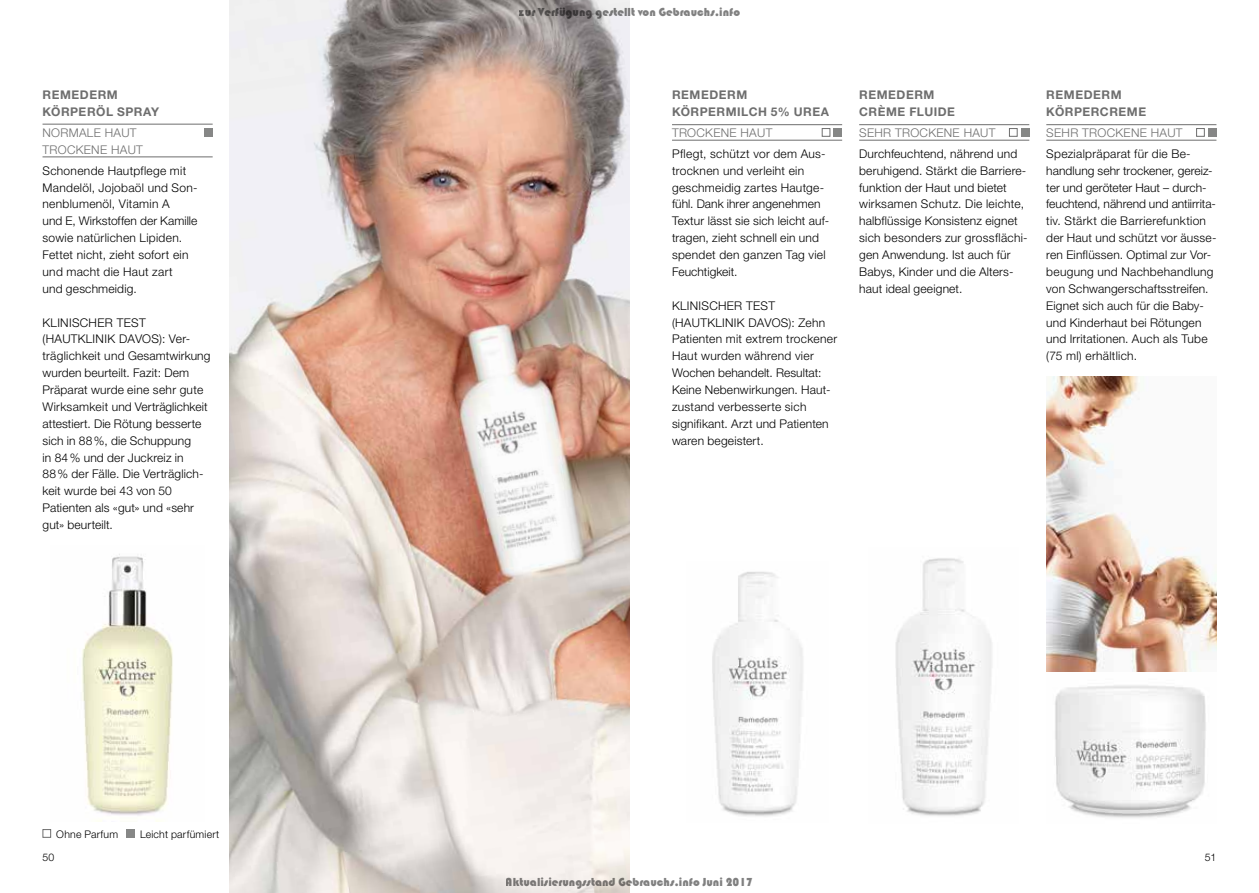
<style>
.page{position:relative;width:1259px;height:893px;background:#fff}
.page>*{position:absolute;margin:0;border:0;box-sizing:border-box;transform-origin:0 0}
.t1{font:300 12px/16.8px "Helvetica Neue";letter-spacing:.015em;color:#000}
.t2{font:700 12px/16.8px "Helvetica Neue";letter-spacing:.045em;color:#6e6e6e}
.t3{font:12px "Bauhaus 93";color:rgb(0 0 0/.5)}
.t4{font:300 12px/16.8px "Helvetica Neue";letter-spacing:.025em;color:#6e6e6e}
.t5{font:300 10.5px "Helvetica Neue";letter-spacing:.02em;color:#000}
</style>
<div class="page">
<img style="left:1046px;top:376px;width:170px;height:442px">
<img style="left:82px;top:554px;width:91px;height:268px">
<img style="left:712px;top:572px;width:91px;height:245px">
<img style="left:895px;top:558px;width:97px;height:258px">
<hr style="left:859px;top:124px;width:170px;height:1px;background:#6e6e6e">
<hr style="left:859px;top:140px;width:170px;height:1px;background:#6e6e6e">
<div style="left:1009px;top:128px;width:8px;height:9px;border:1px solid #6e6e6e"></div>
<div style="left:1020px;top:128px;width:9px;height:9px;background:#868786"></div>
<hr style="left:672px;top:124px;width:170px;height:1px;background:#6e6e6e">
<hr style="left:672px;top:140px;width:170px;height:1px;background:#6e6e6e">
<div style="left:822px;top:128px;width:8px;height:9px;border:1px solid #6e6e6e"></div>
<div style="left:833px;top:128px;width:9px;height:9px;background:#868786"></div>
<img style="left:230px;top:0;width:399px;height:893px">
<div style="left:43px;top:829px;width:8px;height:9px;border:1px solid #6e6e6e"></div>
<div style="left:126px;top:829px;width:9px;height:9px;background:#868786"></div>
<hr style="left:1046px;top:124px;width:170px;height:1px;background:#6e6e6e">
<hr style="left:1046px;top:140px;width:170px;height:1px;background:#6e6e6e">
<div style="left:1196px;top:128px;width:8px;height:9px;border:1px solid #6e6e6e"></div>
<div style="left:1208px;top:128px;width:8px;height:9px;background:#868786"></div>
<hr style="left:43px;top:124px;width:170px;height:1px;background:#6e6e6e">
<hr style="left:43px;top:157px;width:170px;height:1px;background:#6e6e6e">
<div style="left:204px;top:128px;width:9px;height:9px;background:#868786"></div>
<p class="t2" style="left:43px;top:86px;width:118px">REMEDERM<br>KÖRPERÖL SPRAY</p>
<p class="t4" style="left:43px;top:124px;width:102px">NORMALE HAUT<br>TROCKENE HAUT</p>
<p class="t1" style="left:43px;top:162px;width:156px">Schonende Hautpflege mit<br>Mandelöl, Jojobaöl und Son&shy;nenblumenöl, Vitamin A<br>und E, Wirkstoffen der Kamille sowie natürlichen Lipiden.<br>Fettet nicht, zieht sofort ein und macht die Haut zart<br>und geschmeidig.</p>
<p class="t1" style="left:43px;top:314px;width:169px">KLINISCHER TEST (HAUTKLINIK DAVOS): Ver&shy;träglichkeit und Gesamtwirkung wurden beurteilt. Fazit: Dem<br>Präparat wurde eine sehr gute<br>Wirksamkeit und Verträglichkeit attestiert. Die Rötung besserte sich in 88%, die Schuppung<br>in 84% und der Juckreiz in<br>88% der Fälle. Die Verträglich&shy;keit wurde bei 43 von 50<br>Patienten als «gut» und «sehr gut» beurteilt.</p>
<p class="t5" style="left:56px;top:827px;width:63px">Ohne Parfum</p>
<p class="t5" style="left:140px;top:827px;width:81px">Leicht parfümiert</p>
<p class="t3" style="left:519px;top:6px;width:223px">zur Verfügung gestellt von Gebrauchs.info</p>
<p class="t2" style="left:672px;top:86px;width:159px">REMEDERM<br>KÖRPERMILCH 5% UREA</p>
<p class="t4" style="left:672px;top:124px;width:102px">TROCKENE HAUT</p>
<p class="t1" style="left:672px;top:145px;width:159px">Pflegt, schützt vor dem Aus&shy;trocknen und verleiht ein geschmeidig zartes Hautge&shy;fühl. Dank ihrer angenehmen<br>Textur lässt sie sich leicht auf&shy;tragen, zieht schnell ein und spendet den ganzen Tag viel<br>Feuchtigkeit.</p>
<p class="t1" style="left:672px;top:297px;width:167px">KLINISCHER TEST (HAUTKLINIK DAVOS): Zehn<br>Patienten mit extrem trockener<br>Haut wurden während vier<br>Wochen behandelt. Resultat:<br>Keine Nebenwirkungen. Haut&shy;zustand verbesserte sich signifikant. Arzt und Patienten waren begeistert.</p>
<p class="t2" style="left:859px;top:86px;width:97px">REMEDERM<br>CRÈME FLUIDE</p>
<p class="t4" style="left:859px;top:124px;width:138px">SEHR TROCKENE HAUT</p>
<p class="t1" style="left:859px;top:145px;width:170px">Durchfeuchtend, nährend und beruhigend. Stärkt die Barriere&shy;funktion der Haut und bietet wirksamen Schutz. Die leichte, halbflüssige Konsistenz eignet sich besonders zur grossflächi&shy;gen Anwendung. Ist auch für<br>Babys, Kinder und die Alters&shy;haut ideal geeignet.</p>
<p class="t2" style="left:1046px;top:86px;width:101px">REMEDERM<br>KÖRPERCREME</p>
<p class="t4" style="left:1046px;top:124px;width:138px">SEHR TROCKENE HAUT</p>
<p class="t1" style="left:1046px;top:145px;width:172px">Spezialpräparat für die Be&shy;handlung sehr trockener, gereiz&shy;ter und geröteter Haut – durch&shy;feuchtend, nährend und antiirrita&shy;tiv. Stärkt die Barrierefunktion der Haut und schützt vor äusse&shy;ren Einflüssen. Optimal zur Vor&shy;beugung und Nachbehandlung von Schwangerschaftsstreifen.<br>Eignet sich auch für die Baby&shy;und Kinderhaut bei Rötungen und Irritationen. Auch als Tube (75 ml) erhältlich.</p>
<p class="t5" style="left:43px;top:851px;width:13px">50</p>
<p class="t5" style="left:1204px;top:851px;width:13px">51</p>
<p class="t3" style="left:506px;top:875px;width:249px">Aktualisierungsstand Gebrauchs.info Juni 2017</p>
</div>
